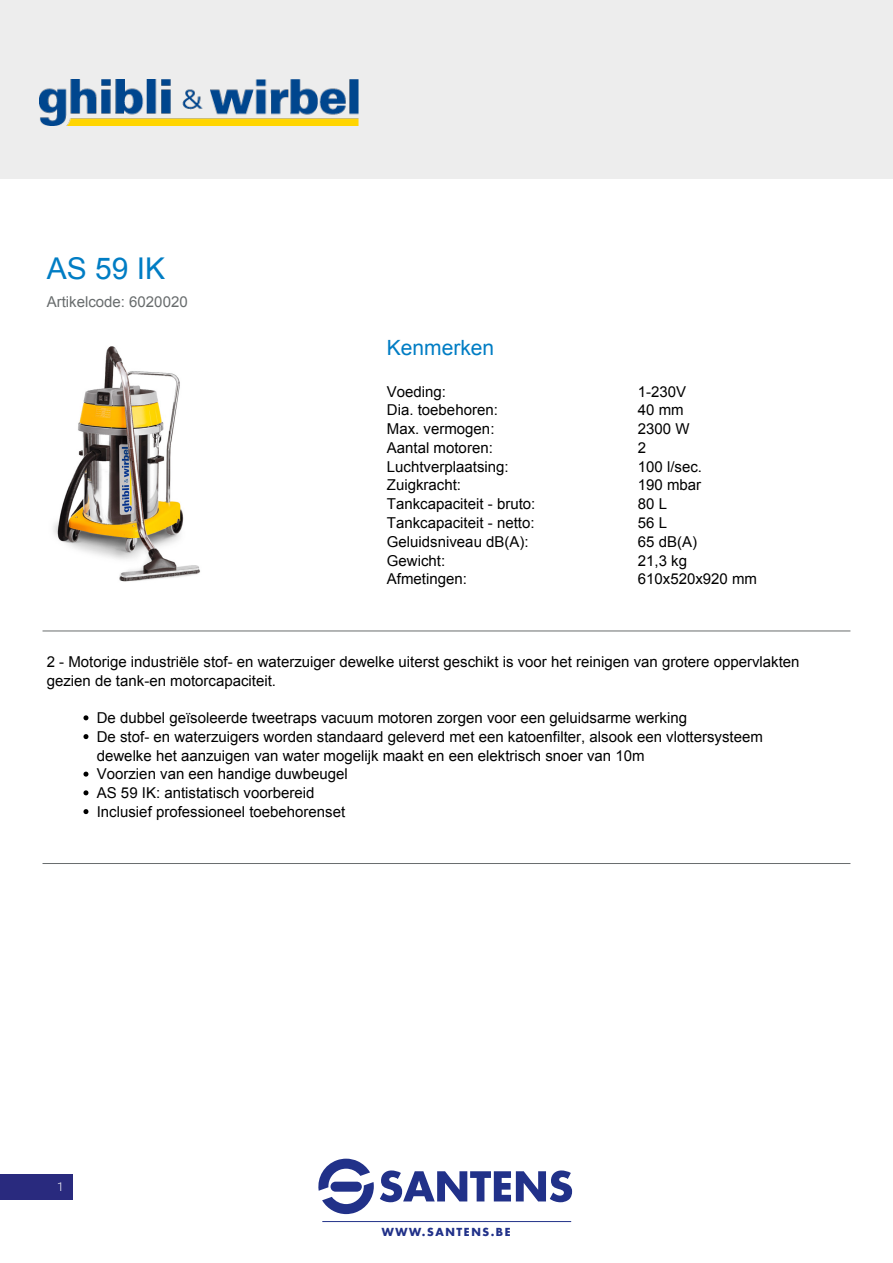
<style>
.page{position:relative;width:893px;height:1263px;background:#fff}
.page>*{position:absolute;margin:0;border:0;box-sizing:border-box;transform-origin:0 0}
.t1{font:30px "Arial";color:#007dc4}
.t2{font:21px "Arial";color:#007dc4}
.t3{font:15px/18.8px "Arial";color:#000}
.t4{font:15px "Arial";color:#686c6d}
.t5{font:300 12px "Roboto";color:#fff}
.t6{font:700 10.8px "Futura Std";letter-spacing:.145em;color:#213189}
</style>
<div class="page">
<div style="left:0;top:1174px;width:72px;height:25px;background:#292a7e"></div>
<svg style="left:380px;top:1170px;width:192px;height:32px"></svg>
<svg style="left:318px;top:1159px;width:56px;height:55px"></svg>
<div style="left:330px;top:1182px;width:32px;height:10px;background:#213189;border-radius:5px"></div>
<hr style="left:322px;top:1221px;width:249px;height:1px;background:#213189">
<div style="left:0;top:0;width:893px;height:179px;background:#ededed"></div>
<img style="left:40px;top:79px;width:319px;height:47px">
<img style="left:53px;top:346px;width:147px;height:236px">
<hr style="left:43px;top:631px;width:807px;height:1px;background:#686c6d">
<svg style="left:83px;top:715px;width:5px;height:5px"></svg>
<svg style="left:83px;top:734px;width:5px;height:5px"></svg>
<svg style="left:83px;top:772px;width:5px;height:5px"></svg>
<svg style="left:83px;top:790px;width:5px;height:5px"></svg>
<svg style="left:83px;top:809px;width:5px;height:5px"></svg>
<hr style="left:43px;top:863px;width:807px;height:1px;background:#686c6d">
<p class="t1" style="left:47px;top:249px;width:120px">AS 59 IK</p>
<p class="t4" style="left:47px;top:292px;width:142px">Artikelcode: 6020020</p>
<p class="t2" style="left:387px;top:334px;width:109px">Kenmerken</p>
<p class="t3" style="left:387px;top:382px;width:61px">Voeding:</p>
<p class="t3" style="left:638px;top:382px;width:50px">1-230V</p>
<p class="t3" style="left:387px;top:401px;width:112px">Dia. toebehoren:</p>
<p class="t3" style="left:638px;top:401px;width:47px">40 mm</p>
<p class="t3" style="left:387px;top:420px;width:109px">Max. vermogen:</p>
<p class="t3" style="left:638px;top:420px;width:53px">2300 W</p>
<p class="t3" style="left:387px;top:438px;width:107px">Aantal motoren:</p>
<p class="t3" style="left:638px;top:438px;width:10px">2</p>
<p class="t3" style="left:387px;top:457px;width:123px">Luchtverplaatsing:</p>
<p class="t3" style="left:638px;top:457px;width:66px">100 l/sec.</p>
<p class="t3" style="left:387px;top:476px;width:76px">Zuigkracht:</p>
<p class="t3" style="left:638px;top:476px;width:65px">190 mbar</p>
<p class="t3" style="left:387px;top:495px;width:150px">Tankcapaciteit - bruto:</p>
<p class="t3" style="left:638px;top:495px;width:31px">80 L</p>
<p class="t3" style="left:387px;top:513px;width:149px">Tankcapaciteit - netto:</p>
<p class="t3" style="left:638px;top:513px;width:31px">56 L</p>
<p class="t3" style="left:387px;top:532px;width:143px">Geluidsniveau dB(A):</p>
<p class="t3" style="left:638px;top:532px;width:61px">65 dB(A)</p>
<p class="t3" style="left:387px;top:551px;width:60px">Gewicht:</p>
<p class="t3" style="left:638px;top:551px;width:51px">21,3 kg</p>
<p class="t3" style="left:387px;top:570px;width:82px">Afmetingen:</p>
<p class="t3" style="left:638px;top:570px;width:121px">610x520x920 mm</p>
<p class="t3" style="left:47px;top:652px;width:754px">2 - Motorige industriële stof- en waterzuiger dewelke uiterst geschikt is voor het reinigen van grotere oppervlakten gezien de tank-en motorcapaciteit.</p>
<p class="t3" style="left:97px;top:708px;width:668px">De dubbel geïsoleerde tweetraps vacuum motoren zorgen voor een geluidsarme werking<br>De stof- en waterzuigers worden standaard geleverd met een katoenfilter, alsook een vlottersysteem dewelke het aanzuigen van water mogelijk maakt en een elektrisch snoer van 10m<br>Voorzien van een handige duwbeugel<br>AS 59 IK: antistatisch voorbereid<br>Inclusief professioneel toebehorenset</p>
<p class="t5" style="left:57px;top:1178px;width:8px">1</p>
<p class="t6" style="left:382px;top:1224px;width:130px">WWW.SANTENS.BE</p>
</div>
